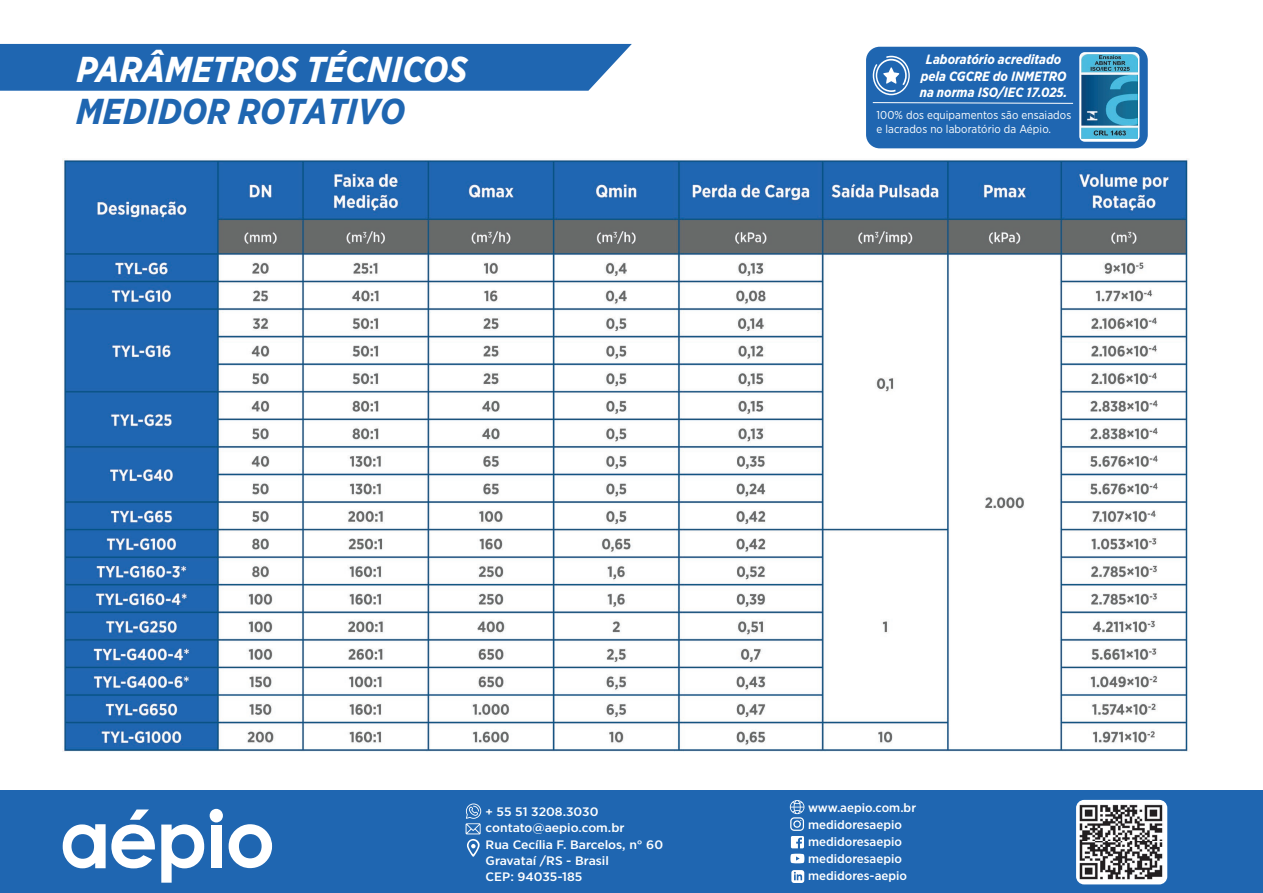
<style>
.page{position:relative;width:1263px;height:893px;background:#fff}
.page>*{position:absolute;margin:0;border:0;box-sizing:border-box;transform-origin:0 0}
.t1{font:italic 700 36px "Gotham Narrow";color:#fff}
.t2{font:italic 700 36px "Gotham Narrow";color:#1f66b1}
.t3{font:italic 700 13.5px/16.6px "Gotham Narrow";color:#fff;text-align:center}
.t4{font:500 12.3px/16.4px "Gotham Narrow";color:#fff;scale:1.14 1}
.t5{font:500 12.3px/16.4px "Gotham Narrow";color:#fff;scale:1.08 1}
.t6{font:11.55px/14.1px "Gotham Narrow";letter-spacing:.01em;color:#fff}
.s1{font-size:11.85px}
</style>
<div class="page">
<div style="left:0;top:44px;width:632px;height:47px;background:#1f66b1"></div>
<div style="left:0;top:791px;width:1263px;height:102px;background:#1f66b1"></div>
<svg style="left:791px;top:870px;width:13px;height:13px"></svg>
<svg style="left:790px;top:854px;width:14px;height:9px"></svg>
<svg style="left:790px;top:800px;width:14px;height:48px"></svg>
<div style="left:1076px;top:800px;width:91px;height:84px;background:#fff;border-radius:8px"></div>
<img style="left:1079px;top:804px;width:84px;height:76px">
<div style="left:866px;top:47px;width:282px;height:101px;background:#1f66b1;border-radius:14px"></div>
<svg style="left:873px;top:56px;width:37px;height:39px"></svg>
<svg style="left:1079px;top:52px;width:60px;height:90px"></svg>
<img style="left:1082px;top:54px;width:55px;height:85px">
<svg style="left:872px;top:102px;width:201px;height:2px"></svg>
<svg style="left:161px;top:824px;width:43px;height:59px"></svg>
<div style="left:211px;top:825px;width:11px;height:43px;background:#fff"></div>
<svg style="left:229px;top:824px;width:43px;height:44px"></svg>
<svg style="left:63px;top:809px;width:92px;height:59px"></svg>
<svg style="left:210px;top:809px;width:13px;height:13px"></svg>
<svg style="left:466px;top:803px;width:15px;height:54px"></svg>
<img style="left:63px;top:159px;width:1125px;height:593px">
<h1 class="t1" style="left:76px;top:46px;width:393px">PARÂMETROS TÉCNICOS</h1>
<h1 class="t2" style="left:76px;top:88px;width:331px">MEDIDOR ROTATIVO</h1>
<p class="t3" style="left:920px;top:51px;width:149px">Laboratório acreditado pela CGCRE do INMETRO na norma ISO/IEC 17.025.</p>
<p class="t6" style="left:876px;top:108px;width:196px">100% dos equipamentos são ensaiados e lacrados no laboratório da Aépio.</p>
<p class="t4" style="left:486px;top:803px;width:157px"><span class="s1">+</span> 55 51 3208.3030 contato@aepio.com.br<br>Rua Cecília F. Barcelos, n° 60<br>Gravataí /RS - Brasil<br>CEP: 94035-185</p>
<p class="t5" style="left:808px;top:799px;width:102px">www.aepio.com.br medidoresaepio</p>
<p class="t5" style="left:808px;top:833px;width:88px">medidoresaepio medidoresaepio</p>
<p class="t5" style="left:808px;top:867px;width:93px">medidores-aepio</p>
</div>
